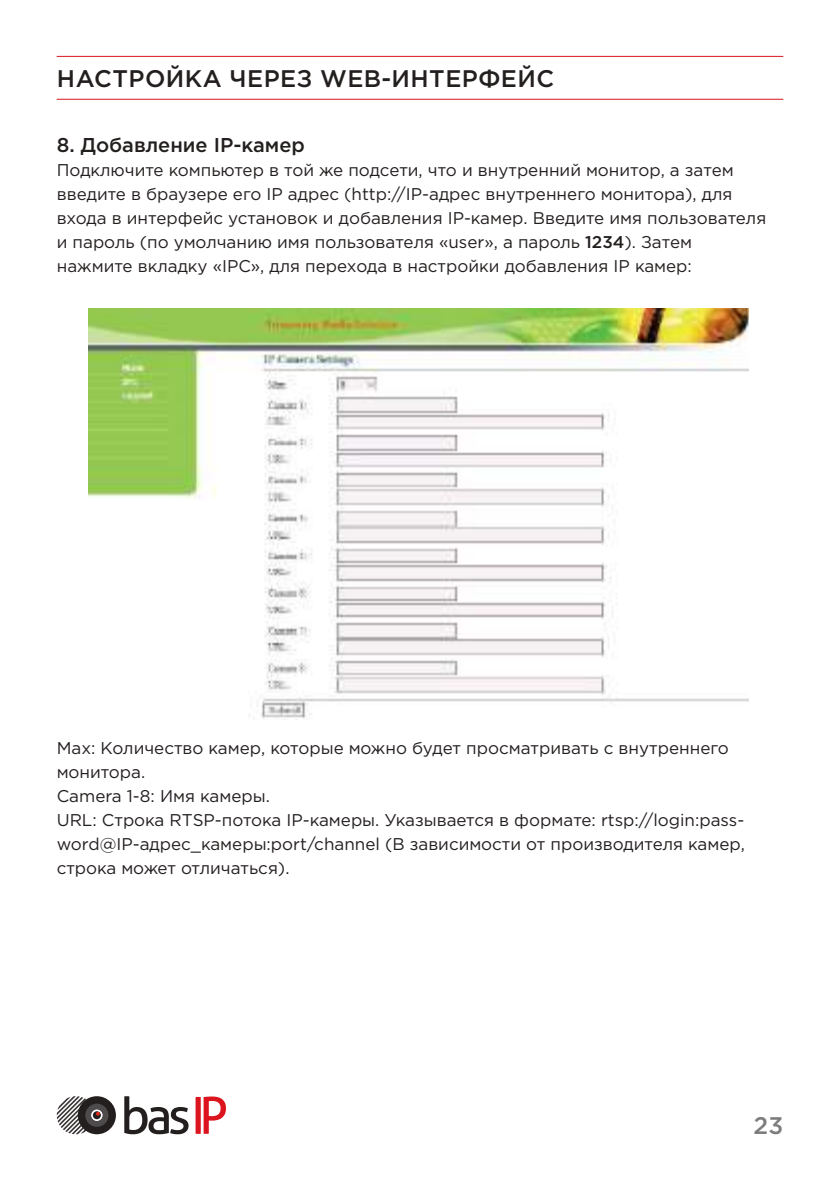
<style>
.page{position:relative;width:840px;height:1191px;background:#fff}
.page>*{position:absolute;margin:0;border:0;box-sizing:border-box;transform-origin:0 0}
.t1{font:500 24px "Gotham Pro";letter-spacing:.02em;color:#241f1f}
.t2{font:500 24px "Gotham Pro";color:#7d7c7e}
.t3{font:500 20px "Gotham Pro";color:#241f1f}
.t4{font:17px/24px "Gotham Pro";color:#241f1f}
.s1{font-weight:500}
</style>
<div class="page">
<hr style="left:57px;top:99px;width:725px;height:1px;background:#db141d">
<hr style="left:57px;top:56px;width:725px;height:1px;background:#db141d">
<img style="left:89px;top:308px;width:659px;height:411px">
<svg style="left:124px;top:1096px;width:64px;height:38px"></svg>
<svg style="left:195px;top:1096px;width:31px;height:37px"></svg>
<svg style="left:57px;top:1096px;width:59px;height:38px"></svg>
<h1 class="t1" style="left:57px;top:65px;width:498px">НАСТРОЙКА ЧЕРЕЗ WEB-ИНТЕРФЕЙС</h1>
<p class="t3" style="left:57px;top:134px;width:249px">8. Добавление IP-камер</p>
<p class="t4" style="left:57px;top:158px;width:710px">Подключите компьютер в той же подсети, что и внутренний монитор, а затем введите в браузере его IP адрес (http://IP-адрес внутреннего монитора), для входа в интерфейс установок и добавления IP-камер. Введите имя пользователя и пароль (по умолчанию имя пользователя «user», а пароль <span class="s1">1234</span>). Затем нажмите вкладку «IPC», для перехода в настройки добавления IP камер:</p>
<p class="t4" style="left:57px;top:736px;width:689px">Max: Количество камер, которые можно будет просматривать с внутреннего монитора.<br>Сamera 1-8: Имя камеры.<br>URL: Строка RTSP-потока IP-камеры. Указывается в формате: rtsp://login:pass&shy;word@IP-адрес_камеры:port/channel (В зависимости от производителя камер, строка может отличаться).</p>
<h1 class="t2" style="left:753px;top:1112px;width:31px">23</h1>
</div>
